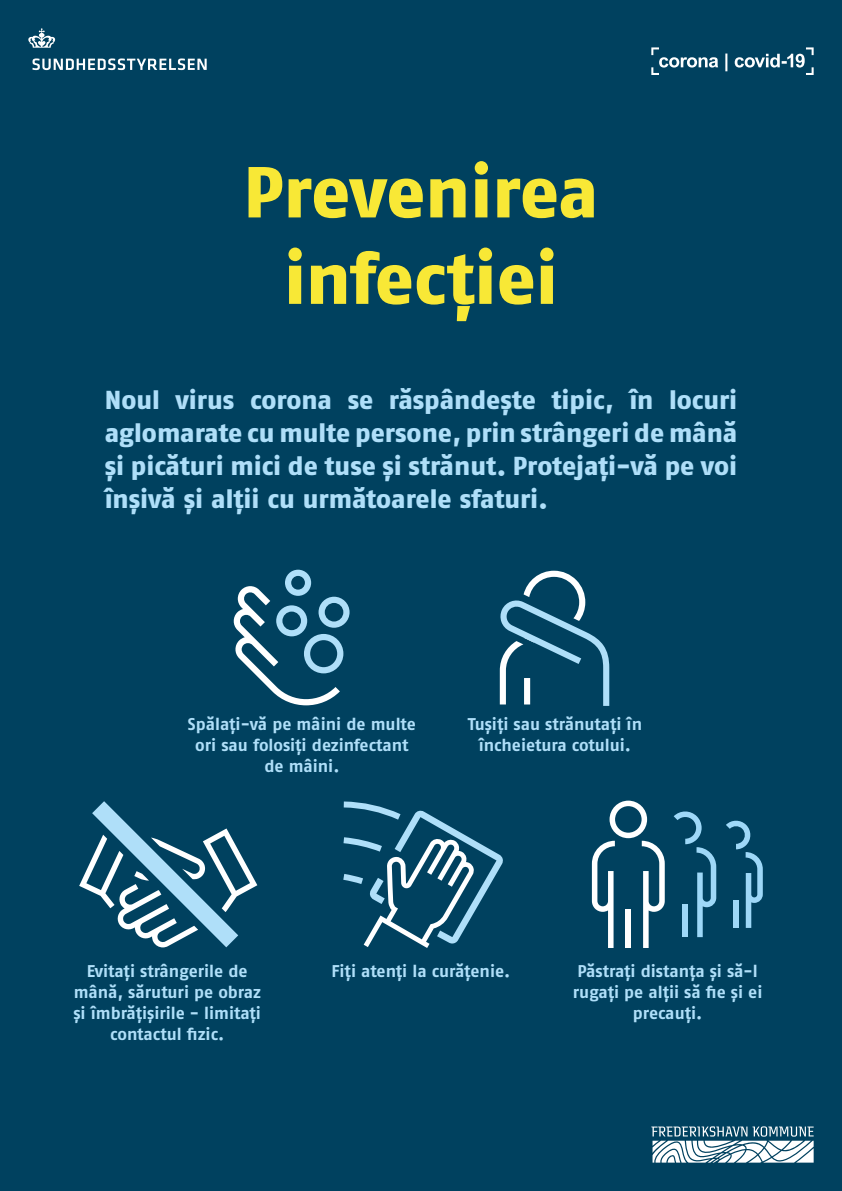
<style>
.page{position:relative;width:842px;height:1191px;background:#00415f}
.page>*{position:absolute;margin:0;border:0;box-sizing:border-box;transform-origin:0 0}
.t1{font:800 72px "Fago Pro";letter-spacing:-.01em;color:#f8e836}
.t2{font:800 26px/33px "Fago Pro";letter-spacing:-.005em;color:#afdff9;text-align:justify}
.t3{font:700 17px/21px "Fago Pro";letter-spacing:-.005em;color:#afdff9;text-align:center}
</style>
<div class="page">
<svg style="left:28px;top:28px;width:27px;height:20px"></svg>
<svg style="left:32px;top:58px;width:175px;height:12px"></svg>
<svg style="left:651px;top:47px;width:163px;height:28px"></svg>
<svg style="left:651px;top:1126px;width:163px;height:36px"></svg>
<svg style="left:343px;top:801px;width:160px;height:147px"></svg>
<svg style="left:500px;top:570px;width:109px;height:136px"></svg>
<svg style="left:79px;top:801px;width:178px;height:146px"></svg>
<svg style="left:233px;top:569px;width:117px;height:136px"></svg>
<svg style="left:592px;top:800px;width:73px;height:148px"></svg>
<svg style="left:674px;top:811px;width:42px;height:126px"></svg>
<div style="left:682px;top:904px;width:6px;height:33px;background:#9ed8f8"></div>
<svg style="left:726px;top:820px;width:37px;height:108px"></svg>
<div style="left:733px;top:900px;width:6px;height:28px;background:#9ed8f8"></div>
<p class="t1" style="left:243px;top:149px;width:356px">Prevenirea</p>
<p class="t1" style="left:284px;top:235px;width:275px">infecției</p>
<p class="t2" style="left:105px;top:383px;width:634px">Noul virus corona se răspândește tipic, în locuri aglomarate cu multe persone, prin strângeri de mână și picături mici de tuse și strănut. Protejați-vă pe voi înșivă și alții cu următoarele sfaturi.</p>
<p class="t3" style="left:188px;top:714px;width:229px">Spălați-vă pe mâini de multe ori sau folosiți dezinfectant de mâini.</p>
<p class="t3" style="left:468px;top:714px;width:176px">Tușiți sau strănutați în încheietura cotului.</p>
<p class="t3" style="left:73px;top:960px;width:189px">Evitați strângerile de mână, săruturi pe obraz și îmbrățișirile - limitați contactul fizic.</p>
<p class="t3" style="left:332px;top:960px;width:180px">Fiți atenți la curățenie.</p>
<p class="t3" style="left:573px;top:960px;width:191px">Păstrați distanța și să-l rugați pe alții să fie și ei precauți.</p>
</div>
